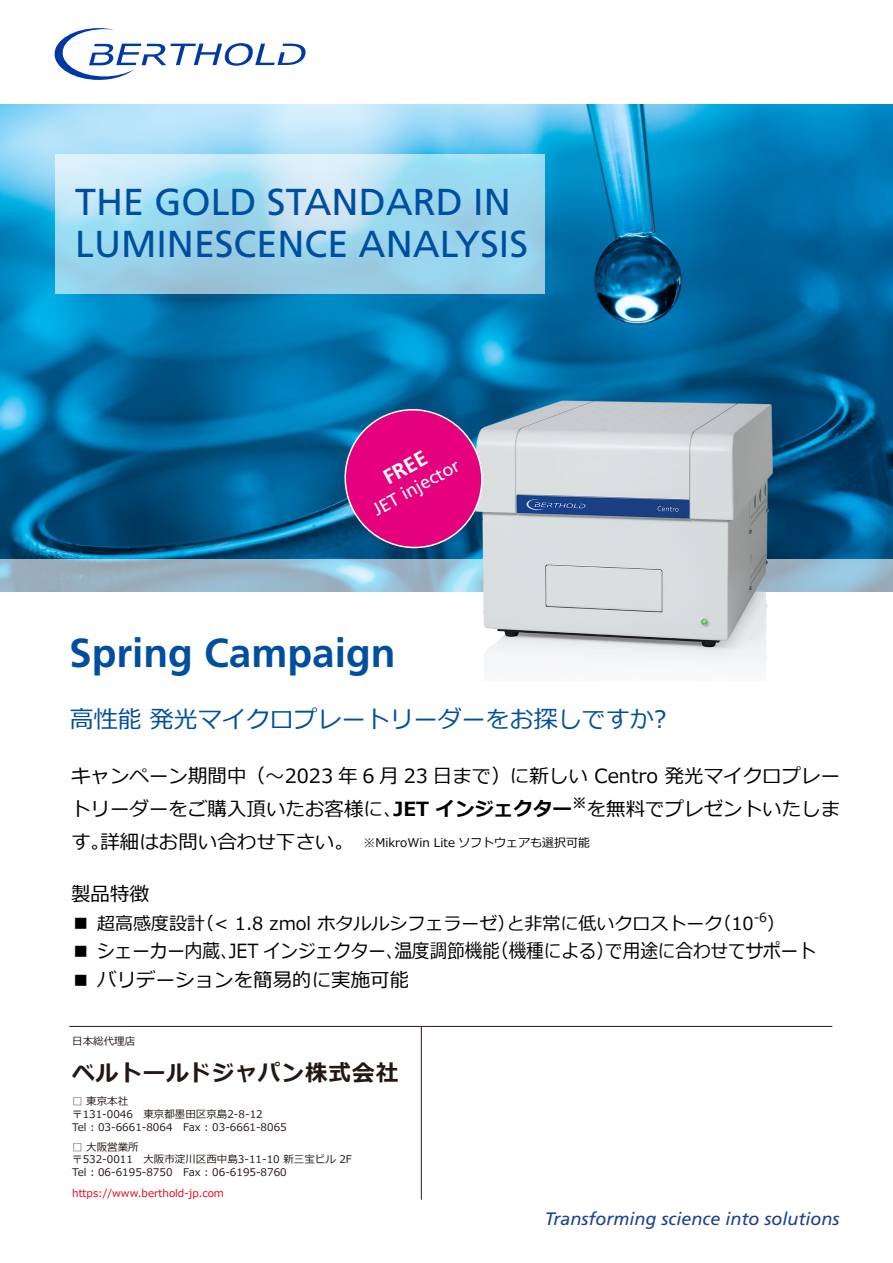
<style>
.page{position:relative;width:893px;height:1263px;background:#fff}
.page>*{position:absolute;margin:0;border:0;box-sizing:border-box;transform-origin:0 0}
.t1{font:700 40.5px "Frutiger LT Std";color:#004f9f}
.t2{font:37.5px/42px "Frutiger LT Std";color:#004f9f}
.t3{font:24px "Meiryo";color:#004f9f}
.t4{font:700 22.5px "Meiryo";letter-spacing:.05em;color:#231815}
.t5{font:700 21px "Frutiger LT Std";color:#fff}
.t6{font:19.5px/33px "Meiryo";color:#000}
.t7{font:18px "Meiryo";color:#000}
.t8{font:italic 18px "Frutiger LT Std";color:#1d4294}
.t9{font:18px "Frutiger LT Std";color:#fff}
.t10{font:12px "Meiryo";color:#000}
.t11{font:10.5px/12.6px "Meiryo";color:#231815}
.t12{font:10.5px "Meiryo";color:#e60012}
.s1{font-weight:700}
.s2{font-size:19.5px}
</style>
<div class="page">
<svg style="left:55px;top:28px;width:251px;height:52px"></svg>
<img style="left:0;top:105px;width:893px;height:454px">
<svg style="left:0;top:559px;width:893px;height:32px;background:#9ab8ca"></svg>
<img style="left:432px;top:373px;width:401px;height:299px">
<svg style="left:335px;top:400px;width:157px;height:157px;background:#9b328b"></svg>
<svg style="left:55px;top:154px;width:489px;height:139px;background:#a6d9ed"></svg>
<hr style="left:69px;top:1026px;width:763px;height:1px;background:#231815">
<hr style="left:421px;top:1026px;width:1px;height:173px;background:#231815">
<h2 class="t2" style="left:75px;top:181px;width:454px">THE GOLD STANDARD IN<br>LUMINESCENCE ANALYSIS</h2>
<p class="t5" style="left:379px;top:468px;width:48px;rotate:-29deg">FREE</p>
<p class="t9" style="left:369px;top:501px;width:98px;rotate:-29deg">JET injector</p>
<h1 class="t1" style="left:69px;top:629px;width:328px">Spring Campaign</h1>
<p class="t3" style="left:70px;top:703px;width:598px">高性能 発光マイクロプレートリーダーをお探しですか?</p>
<p class="t6" style="left:71px;top:760px;width:771px">キャンペーン期間中（～2023 年 6 月 23 日まで）に新しい Centro 発光マイクロプレートリーダーをご購入頂いたお客様に、<span class="s1">JET インジェクター</span><sup>※</sup>を無料でプレゼントいたしま</p>
<p class="t10" style="left:71px;top:835px;width:520px"><span class="s2">す。詳細はお問い合わせ下さい。　</span>※MikroWin Lite ソフトウェアも選択可能</p>
<p class="t6" style="left:71px;top:879px;width:79px">製品特徴</p>
<p class="t7" style="left:71px;top:911px;width:715px"><span class="s2">■</span> 超高感度設計（&lt; 1.8 zmol ホタルルシフェラーゼ）と非常に低いクロストーク（10<sup>-6</sup>）</p>
<p class="t6" style="left:71px;top:936px;width:746px">■ シェーカー内蔵、JET インジェクター、温度調節機能（機種による）で用途に合わせてサポート</p>
<p class="t6" style="left:71px;top:964px;width:340px">■ バリデーションを簡易的に実施可能</p>
<p class="t11" style="left:72px;top:1035px;width:65px">日本総代理店</p>
<p class="t4" style="left:72px;top:1057px;width:328px">ベルトールドジャパン株式会社</p>
<p class="t11" style="left:72px;top:1096px;width:216px">□ 東京本社<br>〒131-0046　東京都墨田区京島2-8-12<br>Tel : 03-6661-8064　Fax : 03-6661-8065</p>
<p class="t11" style="left:72px;top:1141px;width:281px">□ 大阪営業所<br>〒532-0011　大阪市淀川区西中島3-11-10 新三宝ビル 2F<br>Tel : 06-6195-8750　Fax : 06-6195-8760</p>
<p class="t12" style="left:72px;top:1185px;width:153px">https://www.berthold-jp.com</p>
<p class="t8" style="left:545px;top:1208px;width:296px">Transforming science into solutions</p>
</div>
